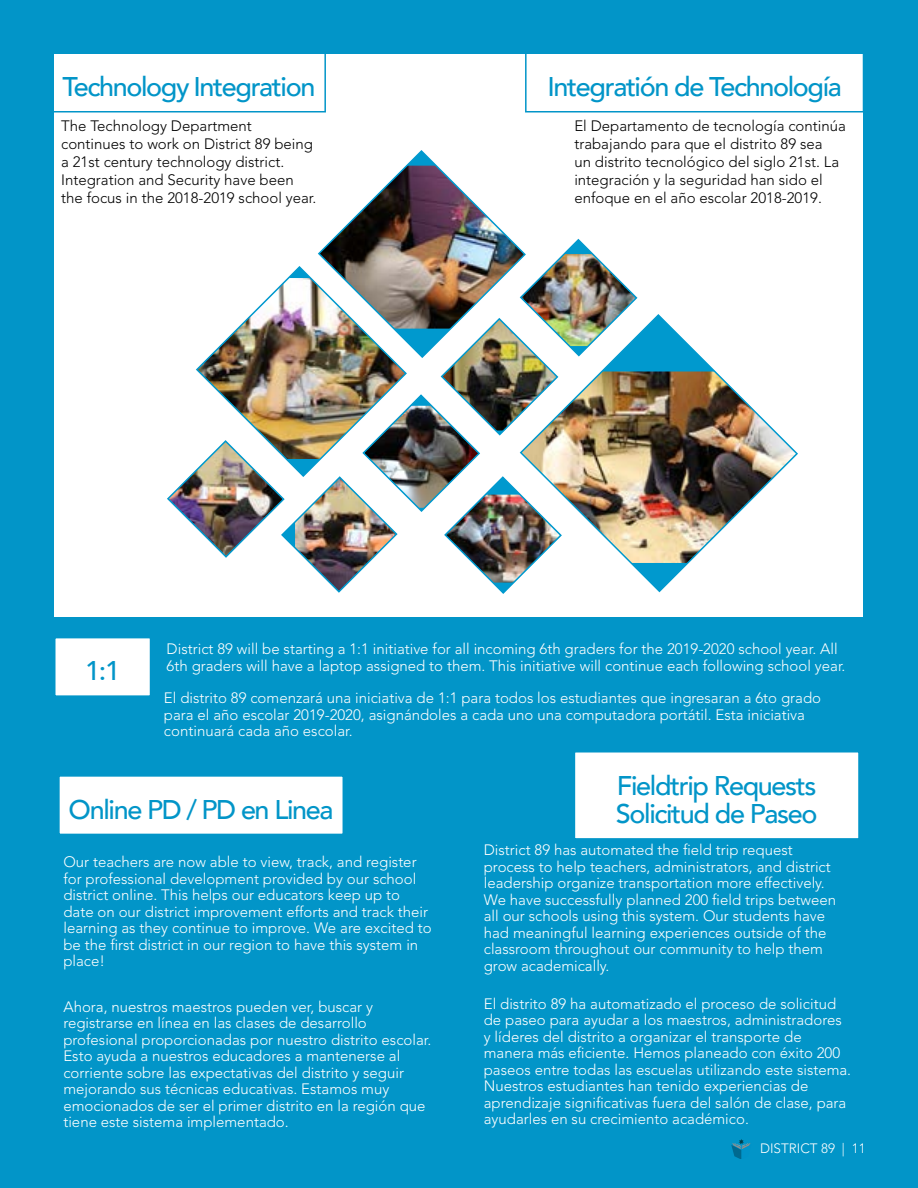
<style>
.page{position:relative;width:918px;height:1188px;background:#0295c8}
.page>*{position:absolute;margin:0;border:0;box-sizing:border-box;transform-origin:0 0}
.t1{font:500 27px/28.5px "Avenir";letter-spacing:-.05em;color:#0295c8}
.t2{font:300 15px/16.5px "Avenir LT Std";color:#fff}
.t3{font:300 15px/18px "Avenir LT Std";color:#000}
.t4{font:300 13.5px "Avenir LT Std";color:#fff}
</style>
<div class="page">
<div style="left:54px;top:54px;width:808px;height:563px;background:#fff"></div>
<svg style="left:731px;top:1139px;width:20px;height:20px"></svg>
<div style="left:52px;top:52px;width:274px;height:60px;border:2px solid #0295c8"></div>
<div style="left:525px;top:52px;width:339px;height:60px;border:2px solid #0295c8"></div>
<img style="left:639px;top:314px;width:159px;height:279px">
<img style="left:167px;top:151px;width:472px;height:443px">
<div style="left:55px;top:638px;width:96px;height:58px;background:#fff"></div>
<div style="left:54px;top:637px;width:97px;height:60px;border:2px solid #0295c8"></div>
<div style="left:59px;top:776px;width:284px;height:58px;background:#fff"></div>
<div style="left:58px;top:775px;width:286px;height:60px;border:2px solid #0295c8"></div>
<div style="left:574px;top:752px;width:285px;height:87px;background:#fff"></div>
<div style="left:574px;top:751px;width:286px;height:89px;border:2px solid #0295c8"></div>
<h1 class="t1" style="left:63px;top:71px;width:254px">Technology Integration</h1>
<h1 class="t1" style="left:547px;top:71px;width:296px">Integratión de Technología</h1>
<p class="t3" style="left:61px;top:117px;width:257px">The Technology Department continues to work on District 89 being a 21st century technology district.<br>Integration and Security have been the focus in the 2018-2019 school year.</p>
<p class="t3" style="left:574px;top:117px;width:273px">El Departamento de tecnología continúa trabajando para que el distrito 89 sea<br>un distrito tecnológico del siglo 21st. La integración y la seguridad han sido el enfoque en el año escolar 2018-2019.</p>
<h1 class="t1" style="left:85px;top:655px;width:36px">1:1</h1>
<p class="t2" style="left:167px;top:641px;width:680px">District 89 will be starting a 1:1 initiative for all incoming 6th graders for the 2019-2020 school year. All<br>6th graders will have a laptop assigned to them. This initiative will continue each following school year.</p>
<p class="t2" style="left:164px;top:690px;width:659px">El distrito 89 comenzará una iniciativa de 1:1 para todos los estudiantes que ingresaran a 6to grado para el año escolar 2019-2020, asignándoles a cada uno una computadora portátil. Esta iniciativa continuará cada año escolar.</p>
<h1 class="t1" style="left:69px;top:794px;width:266px">Online PD / PD en Linea</h1>
<p class="t2" style="left:63px;top:854px;width:370px">Our teachers are now able to view, track, and register for professional development provided by our school district online. This helps our educators keep up to date on our district improvement efforts and track their learning as they continue to improve. We are excited to be the first district in our region to have this system in place!</p>
<p class="t2" style="left:63px;top:998px;width:370px">Ahora, nuestros maestros pueden ver, buscar y registrarse en línea en las clases de desarrollo profesional proporcionadas por nuestro distrito escolar.<br>Esto ayuda a nuestros educadores a mantenerse al corriente sobre las expectativas del distrito y seguir mejorando sus técnicas educativas. Estamos muy emocionados de ser el primer distrito en la región que tiene este sistema implementado.</p>
<h1 class="t1" style="left:616px;top:769px;width:203px">Fieldtrip Requests<br>Solicitud de Paseo</h1>
<p class="t2" style="left:484px;top:842px;width:354px">District 89 has automated the field trip request process to help teachers, administrators, and district leadership organize transportation more effectively.<br>We have successfully planned 200 field trips between all our schools using this system. Our students have had meaningful learning experiences outside of the classroom throughout our community to help them grow academically.</p>
<p class="t2" style="left:484px;top:995px;width:369px">El distrito 89 ha automatizado el proceso de solicitud de paseo para ayudar a los maestros, administradores y líderes del distrito a organizar el transporte de manera más eficiente. Hemos planeado con éxito 200 paseos entre todas las escuelas utilizando este sistema.<br>Nuestros estudiantes han tenido experiencias de aprendizaje significativas fuera del salón de clase, para ayudarles en su crecimiento académico.</p>
<p class="t4" style="left:760px;top:1140px;width:107px">DISTRICT 89 | 11</p>
</div>
